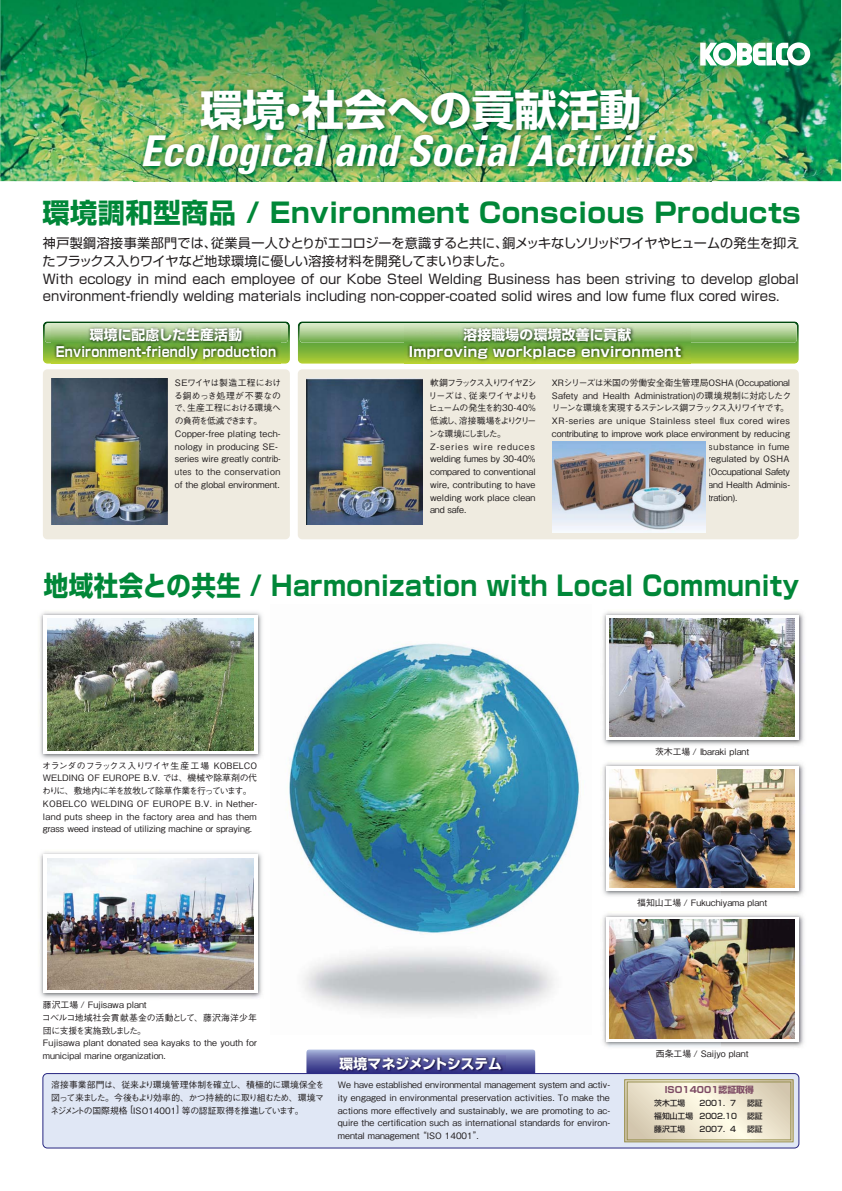
<style>
.page{position:relative;width:842px;height:1191px;background:#fff}
.page>*{position:absolute;margin:0;border:0;box-sizing:border-box;transform-origin:0 0}
.t1{font:italic 700 condensed 42.5px "Univers";color:#fff}
.t2{font:42.5px "Shin Go Pro Bold 90 msp RKSJ H";color:#fff}
.t3{font:27.3px "Shin Go Pro Bold 90 msp RKSJ H";letter-spacing:.02em;color:#008738;scale:.9 1}
.t4{font:27.3px "Shin Go Pro Bold 90 msp RKSJ H";letter-spacing:.02em;color:#008738}
.t5{font:13.8px/16.3px "Shin Go Pro Bold 90 msp RKSJ H";letter-spacing:.02em;color:#fff;text-align:center}
.t6{font:13.8px "Shin Go Pro Bold 90 msp RKSJ H";letter-spacing:-.005em;color:#fff}
.t7{font:13.1px/17.7px "Shin Go Pro Regular 90 msp RKSJ H";color:#231f20}
.t8{font:8.8px/12.7px "Gothic BBB Pro Medium 90 msp RKSJ H";color:#231f20}
.t9{font:8.8px "Gothic BBB Pro Medium 90 msp RKSJ H";letter-spacing:.055em;color:#231f20}
.t10{font:8.8px "Gothic BBB Pro Medium 90 msp RKSJ H";letter-spacing:-.11em;color:#231f20}
.t11{font:8.8px "Gothic BBB Pro Medium 90 msp RKSJ H";letter-spacing:.04em;color:#231f20}
.t12{font:8.8px "Shin Go Pro Bold 90 msp RKSJ H";color:#7d4b64}
.t13{font:8.8px "Gothic BBB Pro Medium 90 msp RKSJ H";letter-spacing:-.02em;color:#231f20}
.t14{font:7.8px/12.7px "Shin Go Pro Medium 90 msp RKSJ H";color:#231f20;text-align:justify}
</style>
<div class="page">
<img style="left:0;top:0;width:841px;height:181px">
<svg style="left:700px;top:42px;width:110px;height:24px"></svg>
<div style="left:43px;top:369px;width:247px;height:170px;background:#efebe0;border-radius:5px"></div>
<div style="left:298px;top:369px;width:501px;height:170px;background:#efebe0;border-radius:5px"></div>
<svg style="left:306px;top:1049px;width:229px;height:26px;background:#8086bc"></svg>
<img style="left:338px;top:1055px;width:167px;height:18px">
<img style="left:133px;top:82px;width:579px;height:100px">
<svg style="left:43px;top:321px;width:247px;height:43px"></svg>
<div style="left:45px;top:323px;width:243px;height:20px;background:linear-gradient(to bottom,#e6f0d6,#70ab4b);border-radius:3px"></div>
<img style="left:52px;top:324px;width:229px;height:40px">
<svg style="left:298px;top:321px;width:501px;height:43px;background:#7fb041"></svg>
<div style="left:300px;top:323px;width:497px;height:20px;background:linear-gradient(to bottom,#e6f1d7,#70ab4b);border-radius:3px"></div>
<img style="left:405px;top:324px;width:286px;height:40px">
<div style="left:43px;top:1074px;width:756px;height:74px;background:#e0e7f5;border-radius:5px"></div>
<div style="left:42px;top:1073px;width:757px;height:76px;border:1px solid #282781;border-radius:5px"></div>
<img style="left:40px;top:612px;width:222px;height:147px">
<div style="left:43px;top:615px;width:214px;height:139px;background:#fff"></div>
<img style="left:602px;top:612px;width:202px;height:133px">
<div style="left:606px;top:615px;width:193px;height:125px;background:#fff"></div>
<img style="left:40px;top:852px;width:222px;height:146px">
<div style="left:43px;top:855px;width:214px;height:138px;background:#fff"></div>
<img style="left:602px;top:763px;width:202px;height:133px">
<div style="left:606px;top:766px;width:193px;height:125px;background:#fff"></div>
<img style="left:602px;top:914px;width:202px;height:133px">
<svg style="left:606px;top:917px;width:193px;height:125px"></svg>
<svg style="left:626px;top:1081px;width:166px;height:59px;background:#eae2cc"></svg>
<div style="left:624px;top:1079px;width:170px;height:63px;border:1px solid #968f4e"></div>
<div style="left:627px;top:1082px;width:164px;height:58px;border:1px solid #968f4e"></div>
<img style="left:289px;top:643px;width:292px;height:371px">
<img style="left:52px;top:378px;width:116px;height:147px">
<img style="left:307px;top:378px;width:116px;height:147px">
<img style="left:47px;top:618px;width:207px;height:132px">
<img style="left:47px;top:858px;width:206px;height:132px">
<img style="left:609px;top:618px;width:186px;height:119px">
<img style="left:609px;top:769px;width:186px;height:119px">
<img style="left:609px;top:920px;width:186px;height:118px">
<div style="left:552px;top:438px;width:156px;height:90px;background:linear-gradient(to right,#efebe0,#efebe0)"></div>
<img style="left:552px;top:442px;width:154px;height:90px">
<h1 class="t2" style="left:200px;top:94px;width:443px">環境・社会への貢献活動</h1>
<h1 class="t1" style="left:140px;top:136px;width:554px">Ecological and Social Activities</h1>
<h2 class="t4" style="left:42px;top:203px;width:760px">環境調和型商品 / Environment Conscious Products</h2>
<p class="t7" style="left:43px;top:236px;width:758px">神戸製鋼溶接事業部門では、従業員一人ひとりがエコロジーを意識すると共に、銅メッキなしソリッドワイヤやヒュームの発生を抑えたフラックス入りワイヤなど地球環境に優しい溶接材料を開発してまいりました。<br>With ecology in mind each employee of our Kobe Steel Welding Business has been striving to develop global environment-friendly welding materials including non-copper-coated solid wires and low fume flux cored wires.</p>
<h3 class="t5" style="left:56px;top:329px;width:222px">環境に配慮した生産活動<br>Environment-friendly production</h3>
<h3 class="t5" style="left:409px;top:329px;width:273px">溶接職場の環境改善に貢献<br>Improving workplace environment</h3>
<p class="t8" style="left:174px;top:377px;width:109px">SEワイヤは製造工程における銅めっき処理が不要なので、生産工程における環境への負荷を低減できます。<br>Copper-free plating tech&shy;nology in producing SE&shy;series wire greatly contrib&shy;utes to the conservation of the global environment.</p>
<p class="t8" style="left:429px;top:377px;width:109px">軟鋼フラックス入りワイヤZシリーズは、従来ワイヤよりもヒュームの発生を約30-40%低減し、溶接職場をよりクリーンな環境にしました。<br>Z-series wire reduces welding fumes by 30-40% compared to conventional wire, contributing to have welding work place clean and safe.</p>
<p class="t8" style="left:552px;top:377px;width:240px">XRシリーズは米国の労働安全衛生管理局OSHA (Occupational</p>
<p class="t8" style="left:552px;top:390px;width:241px">Safety and Health Administration)の環境規制に対応したク</p>
<p class="t10" style="left:552px;top:405px;width:239px">リーンな環境を実現するステンレス鋼フラックス入りワイヤです。</p>
<p class="t9" style="left:552px;top:417px;width:240px">XR-series are unique Stainless steel flux cored wires</p>
<p class="t8" style="left:552px;top:428px;width:240px">contributing to improve work place environment by reducing</p>
<p class="t11" style="left:708px;top:443px;width:83px">substance in fume</p>
<p class="t8" style="left:708px;top:454px;width:83px">regulated by OSHA</p>
<p class="t8" style="left:708px;top:467px;width:83px">(Occupational Safety</p>
<p class="t8" style="left:708px;top:479px;width:83px">and Health Adminis-</p>
<p class="t13" style="left:708px;top:494px;width:31px">tration).</p>
<h2 class="t3" style="left:44px;top:575px;width:841px">地域社会との共生 / Harmonization with Local Community</h2>
<p class="t8" style="left:42px;top:760px;width:216px">オランダのフラックス入りワイヤ生産工場 KOBELCO WELDING OF EUROPE B.V. では、機械や除草剤の代わりに、敷地内に羊を放牧して除草作業を行っています。KOBELCO WELDING OF EUROPE B.V. in Nether&shy;land puts sheep in the factory area and has them grass weed instead of utilizing machine or spraying.</p>
<p class="t8" style="left:655px;top:747px;width:96px">茨木工場 / Ibaraki plant</p>
<p class="t8" style="left:637px;top:898px;width:132px">福知山工場 / Fukuchiyama plant</p>
<p class="t8" style="left:52px;top:1000px;width:10px">沢</p>
<p class="t8" style="left:42px;top:1000px;width:217px">藤 工場 / Fujisawa plant<br>コベルコ地域社会貢献基金の活動として、藤沢海洋少年団に支援を実施致しました。<br>Fujisawa plant donated sea kayaks to the youth for municipal marine organization.</p>
<h3 class="t6" style="left:340px;top:1058px;width:164px">環境マネジメントシステム</h3>
<p class="t8" style="left:50px;top:1080px;width:275px;text-align:justify">溶接事業部門は、従来より環境管理体制を確立し、積極的に環境保全を図って来ました。今後もより効率的、かつ持続的に取り組むため、環境マネジメントの国際規格 [ISO14001] 等の認証取得を推進しています。</p>
<p class="t8" style="left:338px;top:1080px;width:274px;text-align:justify">We have established environmental management system and activ&shy;ity engaged in environmental preservation activities. To make the actions more effectively and sustainably, we are promoting to ac&shy;quire the certification such as international standards for environ&shy;mental management “ISO 14001”.</p>
<p class="t8" style="left:656px;top:1048px;width:94px">西条工場 / Saijyo plant</p>
<p class="t12" style="left:665px;top:1087px;width:91px">ISO14001認証取得</p>
<p class="t14" style="left:654px;top:1098px;width:40px;text-align:left">茨木工場福知山工場藤沢工場</p>
<p class="t14" style="left:747px;top:1098px;width:17px">認証認証認証</p>
<p class="t14" style="left:699px;top:1098px;width:39px">2001. 7<br>2002.10<br>2007. 4</p>
</div>
